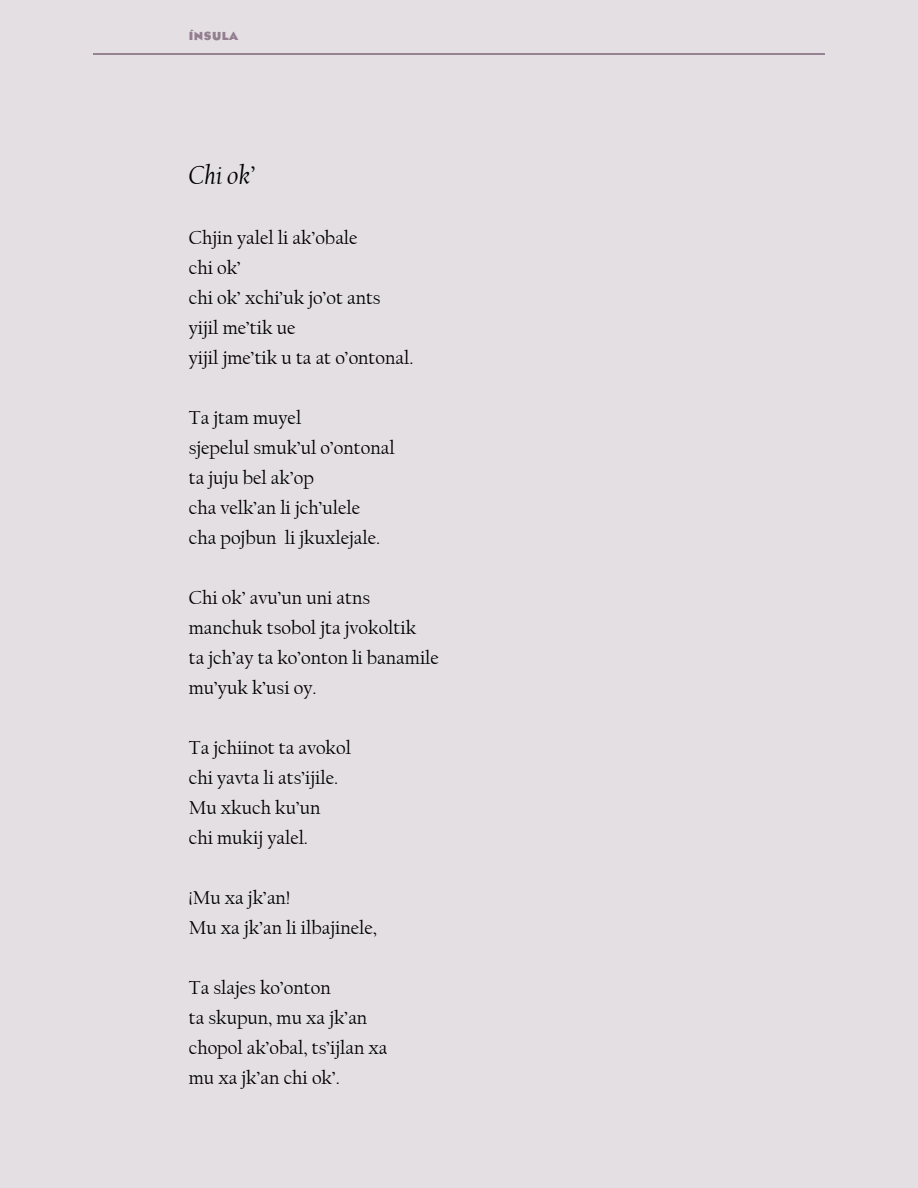
<style>
.page{position:relative;width:918px;height:1188px;background:#e4dfe3}
.page>*{position:absolute;margin:0;border:0;box-sizing:border-box;transform-origin:0 0}
.Titulos{font:italic 27px "Californian FB";color:#000}
.Texto{font:19.5px "Californian FB";color:#000}
.t1{font:700 12px "Eagle";letter-spacing:.045em;color:#937e8f}
</style>
<div class="page">
<hr style="left:93px;top:54px;width:732px;height:1px;background:#4c2744">
<p class="t1" style="left:189px;top:30px;width:51px">ÍNSULA</p>
<p class="Titulos" style="left:189px;top:160px;width:68px">Chi ok’</p>
<p class="Texto" style="left:189px;top:227px;width:170px">Chjin yalel li ak’obale</p>
<p class="Texto" style="left:189px;top:257px;width:54px">chi ok’</p>
<p class="Texto" style="left:189px;top:287px;width:193px">chi ok’ xchi’uk jo’ot ants</p>
<p class="Texto" style="left:189px;top:317px;width:108px">yijil me’tik ue</p>
<p class="Texto" style="left:189px;top:347px;width:226px">yijil jme’tik u ta at o’ontonal.</p>
<p class="Texto" style="left:189px;top:407px;width:114px">Ta jtam muyel</p>
<p class="Texto" style="left:189px;top:437px;width:207px">sjepelul smuk’ul o’ontonal</p>
<p class="Texto" style="left:189px;top:467px;width:127px">ta juju bel ak’op</p>
<p class="Texto" style="left:189px;top:497px;width:173px">cha velk’an li jch’ulele</p>
<p class="Texto" style="left:189px;top:527px;width:193px">cha pojbun li jkuxlejale.</p>
<p class="Texto" style="left:189px;top:587px;width:183px">Chi ok’ avu’un uni atns</p>
<p class="Texto" style="left:189px;top:617px;width:229px">manchuk tsobol jta jvokoltik</p>
<p class="Texto" style="left:189px;top:647px;width:252px">ta jch’ay ta ko’onton li banamile</p>
<p class="Texto" style="left:189px;top:677px;width:129px">mu’yuk k’usi oy.</p>
<p class="Texto" style="left:189px;top:737px;width:164px">Ta jchiinot ta avokol</p>
<p class="Texto" style="left:189px;top:767px;width:151px">chi yavta li ats’ijile.</p>
<p class="Texto" style="left:189px;top:797px;width:133px">Mu xkuch ku’un</p>
<p class="Texto" style="left:189px;top:827px;width:121px">chi mukij yalel.</p>
<p class="Texto" style="left:189px;top:887px;width:103px">¡Mu xa jk’an!</p>
<p class="Texto" style="left:189px;top:917px;width:190px">Mu xa jk’an li ilbajinele,</p>
<p class="Texto" style="left:189px;top:977px;width:143px">Ta slajes ko’onton</p>
<p class="Texto" style="left:189px;top:1007px;width:180px">ta skupun, mu xa jk’an</p>
<p class="Texto" style="left:189px;top:1037px;width:200px">chopol ak’obal, ts’ijlan xa</p>
<p class="Texto" style="left:189px;top:1067px;width:153px">mu xa jk’an chi ok’.</p>
</div>
